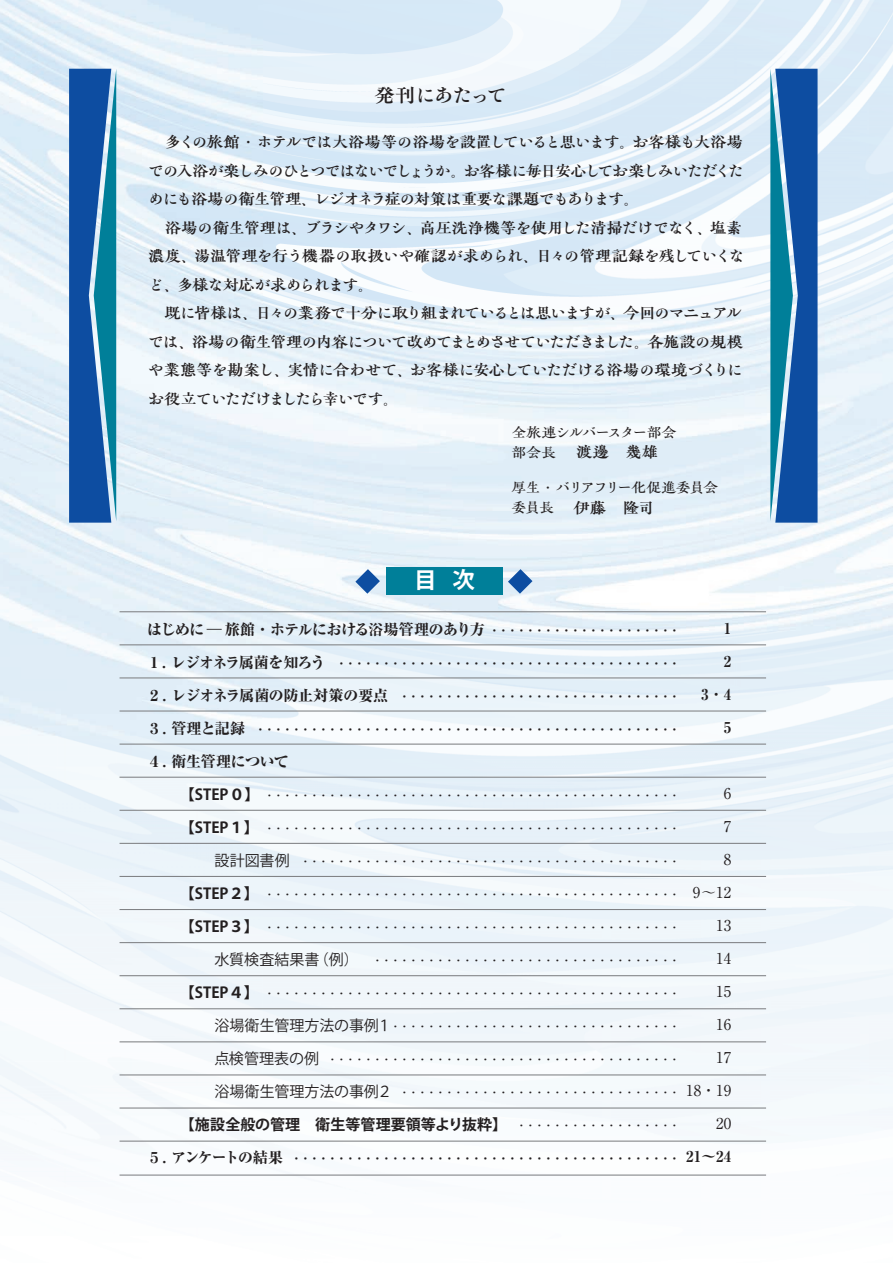
<style>
.page{position:relative;width:893px;height:1263px;background:#fff}
.page>*{position:absolute;margin:0;border:0;box-sizing:border-box;transform-origin:0 0}
.t1{font:700 22.5px "Koz Go Pro";color:#fff}
.t2{font:21px "P Kasumi Shirafuji Min 2 B";letter-spacing:-.115em;color:#231f20}
.t3{font:16.5px/28.5px "P Kasumi Shirafuji Min 2 B";letter-spacing:-.085em;color:#231f20}
.t4{font:800 15px "P Ryumin Pr 6 N";letter-spacing:-.035em;color:#231f20}
.t5{font:700 15px "Koz Go Pr 6 N";color:#231f20}
.t6{font:15px "Koz Go Pr 6 N";color:#231f20}
.t7{font:15px "P Kasumi Shirafuji Min 2 M";letter-spacing:-.09em;color:#231f20}
.t8{font:15px/33px "P Ryumin Pr 6 N";color:#231f20;text-align:right}
.t9{font:800 15px "P Ryumin Pr 6 N";letter-spacing:-.065em;color:#231f20}
.t10{font:700 expanded 15px "P Ryumin Pr 6 N";color:#231f20}
.t11{font:800 15px "P Ryumin Pr 6 N";letter-spacing:-.07em;color:#231f20}
.t12{font:300 12px "P Ryumin Pr 6 N";color:#231f20}
.t13{font:700 12px "P Ryumin Pr 6 N";color:#231f20}
.s1{font-family:"P Kasumi Shirafuji Min 2 M";font-size:15px}
.s2{font-family:"P Kasumi Shirafuji Min 2 M";font-size:15.75px}
.s3{font-weight:300}
</style>
<div class="page">
<img style="left:0;top:0;width:893px;height:1176px">
<hr style="left:120px;top:611px;width:646px;height:1px;background:#808285">
<hr style="left:120px;top:644px;width:646px;height:1px;background:#808285">
<hr style="left:120px;top:677px;width:646px;height:1px;background:#808285">
<hr style="left:120px;top:710px;width:646px;height:1px;background:#808285">
<hr style="left:120px;top:743px;width:646px;height:2px;background:#808285">
<hr style="left:120px;top:777px;width:646px;height:1px;background:#808285">
<hr style="left:120px;top:810px;width:646px;height:1px;background:#808285">
<hr style="left:120px;top:843px;width:646px;height:1px;background:#808285">
<hr style="left:120px;top:876px;width:646px;height:1px;background:#808285">
<hr style="left:120px;top:909px;width:646px;height:1px;background:#808285">
<hr style="left:120px;top:942px;width:646px;height:1px;background:#808285">
<hr style="left:120px;top:975px;width:646px;height:1px;background:#808285">
<hr style="left:120px;top:1008px;width:646px;height:1px;background:#808285">
<hr style="left:120px;top:1041px;width:646px;height:1px;background:#808285">
<hr style="left:120px;top:1074px;width:646px;height:1px;background:#808285">
<hr style="left:120px;top:1107px;width:646px;height:1px;background:#808285">
<hr style="left:120px;top:1140px;width:646px;height:2px;background:#808285">
<hr style="left:120px;top:1174px;width:646px;height:1px;background:#808285">
<svg style="left:69px;top:69px;width:47px;height:454px"></svg>
<svg style="left:770px;top:69px;width:47px;height:454px"></svg>
<div style="left:386px;top:567px;width:117px;height:27px;background:#007f99"></div>
<svg style="left:355px;top:569px;width:25px;height:25px"></svg>
<svg style="left:508px;top:569px;width:24px;height:25px"></svg>
<h2 class="t2" style="left:374px;top:84px;width:134px">発刊にあたって</h2>
<p class="t3" style="left:148px;top:128px;width:599px">　多くの旅館・ホテルでは大浴場等の浴場を設置していると思います。お客様も大浴場での入浴が楽しみのひとつではないでしょうか。お客様に毎日安心してお楽しみいただくためにも浴場の衛生管理、レジオネラ症の対策は重要な課題でもあります。<br>　浴場の衛生管理は、ブラシやタワシ、高圧洗浄機等を使用した清掃だけでなく、塩素濃度、湯温管理を行う機器の取扱いや確認が求められ、日々の管理記録を残していくなど、多様な対応が求められます。<br>　既に皆様は、日々の業務で十分に取り組まれているとは思いますが、今回のマニュアルでは、浴場の衛生管理の内容について改めてまとめさせていただきました。各施設の規模や業態等を勘案し、実情に合わせて、お客様に安心していただける浴場の環境づくりにお役立ていただけましたら幸いです。</p>
<p class="t7" style="left:511px;top:424px;width:167px">全旅連シルバースター部会</p>
<h3 class="t3" style="left:511px;top:439px;width:148px"><span class="s1">部会長</span><span class="s2">　</span> 渡邊　幾雄</h3>
<p class="t7" style="left:511px;top:480px;width:208px">厚生・バリアフリー化促進委員会</p>
<h3 class="t3" style="left:511px;top:494px;width:144px"><span class="s1">委員長</span> <span class="s2">　</span>伊藤　隆司</h3>
<h1 class="t1" style="left:414px;top:566px;width:63px">目 次</h1>
<p class="t4" style="left:147px;top:617px;width:339px">はじめに <span class="s3">―</span> 旅館・ホテルにおける浴場管理のあり方</p>
<p class="t9" style="left:147px;top:650px;width:180px">１. レジオネラ属菌を知ろう</p>
<p class="t4" style="left:147px;top:683px;width:243px">２. レジオネラ属菌の防止対策の要点</p>
<p class="t4" style="left:147px;top:716px;width:100px">３. 管理と記録</p>
<p class="t4" style="left:147px;top:749px;width:143px">４. 衛生管理について</p>
<p class="t5" style="left:180px;top:786px;width:81px">【STEP０】</p>
<p class="t5" style="left:180px;top:819px;width:80px">【STEP１】</p>
<p class="t6" style="left:214px;top:852px;width:77px">設計図書例</p>
<p class="t5" style="left:180px;top:885px;width:81px">【STEP２】</p>
<p class="t5" style="left:180px;top:918px;width:81px">【STEP３】</p>
<p class="t6" style="left:214px;top:951px;width:146px">水質検査結果書（例）</p>
<p class="t5" style="left:180px;top:984px;width:80px">【STEP４】</p>
<p class="t6" style="left:214px;top:1017px;width:179px">浴場衛生管理方法の事例１</p>
<p class="t6" style="left:214px;top:1050px;width:106px">点検管理表の例</p>
<p class="t6" style="left:214px;top:1083px;width:179px">浴場衛生管理方法の事例２</p>
<p class="t5" style="left:180px;top:1116px;width:329px">【施設全般の管理　衛生等管理要領等より抜粋】</p>
<p class="t11" style="left:147px;top:1145px;width:138px">５. アンケートの結果</p>
<p class="t13" style="left:489px;top:621px;width:193px">・・・・・・・・・・・・・・・・・・・・・</p>
<p class="t13" style="left:336px;top:654px;width:346px">・・・・・・・・・・・・・・・・・・・・・・・・・・・・・・・・・・・・・・</p>
<p class="t13" style="left:399px;top:687px;width:283px">・・・・・・・・・・・・・・・・・・・・・・・・・・・・・・・</p>
<p class="t13" style="left:255px;top:720px;width:427px">・・・・・・・・・・・・・・・・・・・・・・・・・・・・・・・・・・・・・・・・・・・・・・・</p>
<p class="t12" style="left:264px;top:786px;width:418px">・・・・・・・・・・・・・・・・・・・・・・・・・・・・・・・・・・・・・・・・・・・・・・</p>
<p class="t12" style="left:264px;top:819px;width:418px">・・・・・・・・・・・・・・・・・・・・・・・・・・・・・・・・・・・・・・・・・・・・・・</p>
<p class="t12" style="left:300px;top:852px;width:382px">・・・・・・・・・・・・・・・・・・・・・・・・・・・・・・・・・・・・・・・・・・</p>
<p class="t12" style="left:264px;top:885px;width:418px">・・・・・・・・・・・・・・・・・・・・・・・・・・・・・・・・・・・・・・・・・・・・・・</p>
<p class="t12" style="left:264px;top:918px;width:418px">・・・・・・・・・・・・・・・・・・・・・・・・・・・・・・・・・・・・・・・・・・・・・・</p>
<p class="t12" style="left:372px;top:951px;width:310px">・・・・・・・・・・・・・・・・・・・・・・・・・・・・・・・・・・</p>
<p class="t12" style="left:264px;top:984px;width:418px">・・・・・・・・・・・・・・・・・・・・・・・・・・・・・・・・・・・・・・・・・・・・・・</p>
<p class="t12" style="left:390px;top:1017px;width:292px">・・・・・・・・・・・・・・・・・・・・・・・・・・・・・・・・</p>
<p class="t12" style="left:327px;top:1050px;width:355px">・・・・・・・・・・・・・・・・・・・・・・・・・・・・・・・・・・・・・・・</p>
<p class="t12" style="left:399px;top:1083px;width:283px">・・・・・・・・・・・・・・・・・・・・・・・・・・・・・・・</p>
<p class="t12" style="left:516px;top:1116px;width:166px">・・・・・・・・・・・・・・・・・・</p>
<p class="t13" style="left:291px;top:1149px;width:391px">・・・・・・・・・・・・・・・・・・・・・・・・・・・・・・・・・・・・・・・・・・・</p>
<p class="t10" style="left:724px;top:617px;width:9px">1</p>
<p class="t10" style="left:724px;top:650px;width:9px">2</p>
<p class="t10" style="left:701px;top:683px;width:31px">3・4</p>
<p class="t10" style="left:724px;top:716px;width:9px">5</p>
<p class="t8" style="left:724px;top:776px;width:9px">6</p>
<p class="t8" style="left:724px;top:809px;width:9px">7</p>
<p class="t8" style="left:724px;top:842px;width:9px">8</p>
<p class="t8" style="left:693px;top:875px;width:40px">9～12</p>
<p class="t8" style="left:716px;top:908px;width:16px">13</p>
<p class="t8" style="left:716px;top:941px;width:16px">14</p>
<p class="t8" style="left:716px;top:974px;width:16px">15</p>
<p class="t8" style="left:716px;top:1007px;width:16px">16</p>
<p class="t8" style="left:716px;top:1040px;width:16px">17</p>
<p class="t8" style="left:686px;top:1073px;width:46px">18・19<br>20</p>
<p class="t10" style="left:686px;top:1145px;width:46px">21～24</p>
</div>
